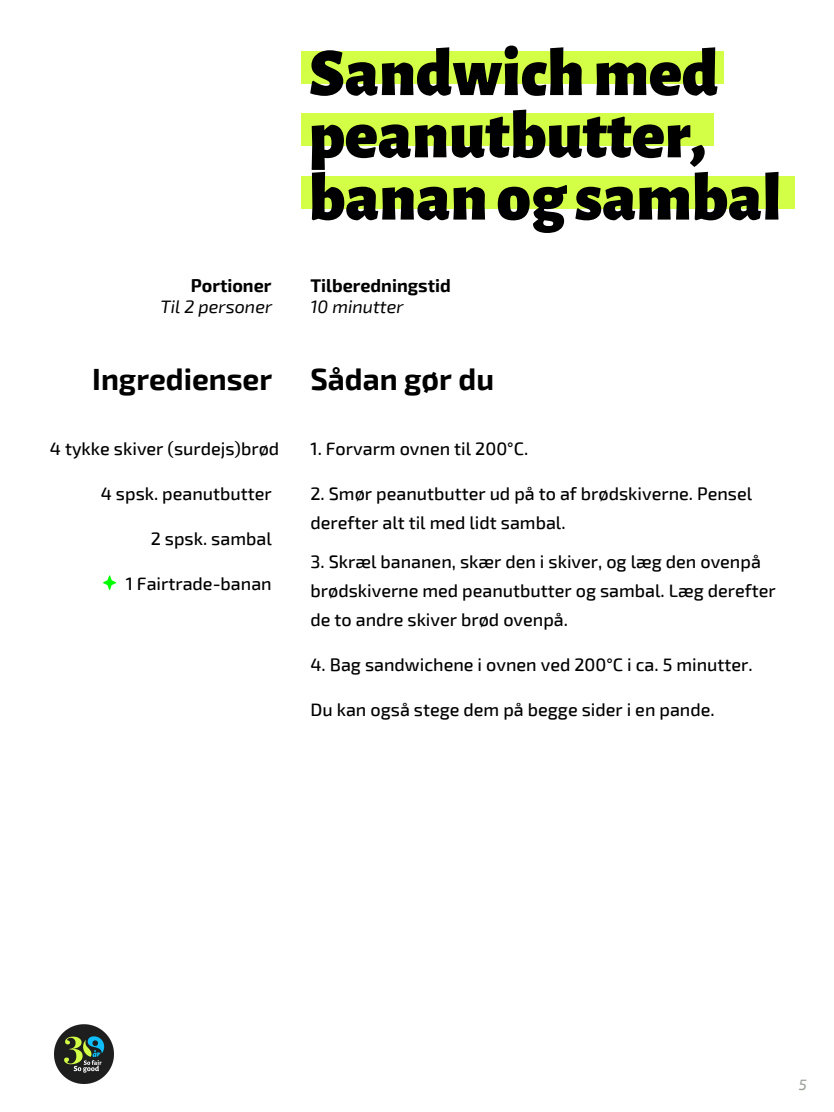
<style>
.page{position:relative;width:834px;height:1112px;background:#fff}
.page>*{position:absolute;margin:0;border:0;box-sizing:border-box;transform-origin:0 0}
.t1{font:900 68px/62.2px "Alegreya Sans";color:#000}
.t2{font:700 30px "Exo 2";color:#000}
.t3{font:500 18px/28.9px "Exo 2";color:#000}
.t4{font:700 18px/21.4px "Exo 2";color:#000}
.t5{font:italic 18px "Exo 2";color:#000}
.t6{font:italic 500 15px "Exo 2";color:#9ca399}
.s1{font-weight:400;font-style:italic}
</style>
<div class="page">
<svg style="left:103px;top:575px;width:13px;height:15px"></svg>
<div style="left:301px;top:176px;width:493px;height:33px;background:#d4ff47"></div>
<div style="left:301px;top:51px;width:423px;height:33px;background:#d4ff47"></div>
<div style="left:301px;top:114px;width:412px;height:32px;background:#d4ff47"></div>
<img style="left:54px;top:1024px;width:60px;height:60px">
<h3 class="t4" style="left:191px;top:274px;width:82px">Portioner</h3>
<h1 class="t5" style="left:160px;top:295px;width:113px">Til 2 personer</h1>
<p class="t1" style="left:309px;top:44px;width:474px">Sandwichmed peanutbutter, bananog sambal</p>
<p class="t4" style="left:310px;top:274px;width:142px">Tilberedningstid<br><span class="s1">10 minutter</span></p>
<h3 class="t2" style="left:92px;top:360px;width:181px">Ingredienser</h3>
<p class="t2" style="left:310px;top:360px;width:185px">Sådan gør du</p>
<h2 class="t3" style="left:50px;top:433px;width:231px">4 tykke skiver (surdejs)brød</h2>
<h2 class="t3" style="left:101px;top:478px;width:172px">4 spsk. peanutbutter</h2>
<h2 class="t3" style="left:151px;top:523px;width:122px">2 spsk. sambal</h2>
<h2 class="t3" style="left:126px;top:568px;width:148px">1 Fairtrade-banan</h2>
<h2 class="t3" style="left:311px;top:433px;width:219px">1. Forvarm ovnen til 200°C.</h2>
<h2 class="t3" style="left:311px;top:478px;width:443px">2. Smør peanutbutter ud på to af brødskiverne. Pensel derefter alt til med lidt sambal.</h2>
<h3 class="t3" style="left:311px;top:547px;width:467px">3. Skræl bananen, skær den i skiver, og læg den ovenpå brødskiverne med peanutbutter og sambal. Læg derefter de to andre skiver brød ovenpå.</h3>
<h3 class="t3" style="left:311px;top:649px;width:444px">4. Bag sandwichene i ovnen ved 200°C i ca. 5 minutter.</h3>
<h3 class="t3" style="left:311px;top:694px;width:406px">Du kan også stege dem på begge sider i en pande.</h3>
<p class="t6" style="left:799px;top:1075px;width:10px">5</p>
</div>
